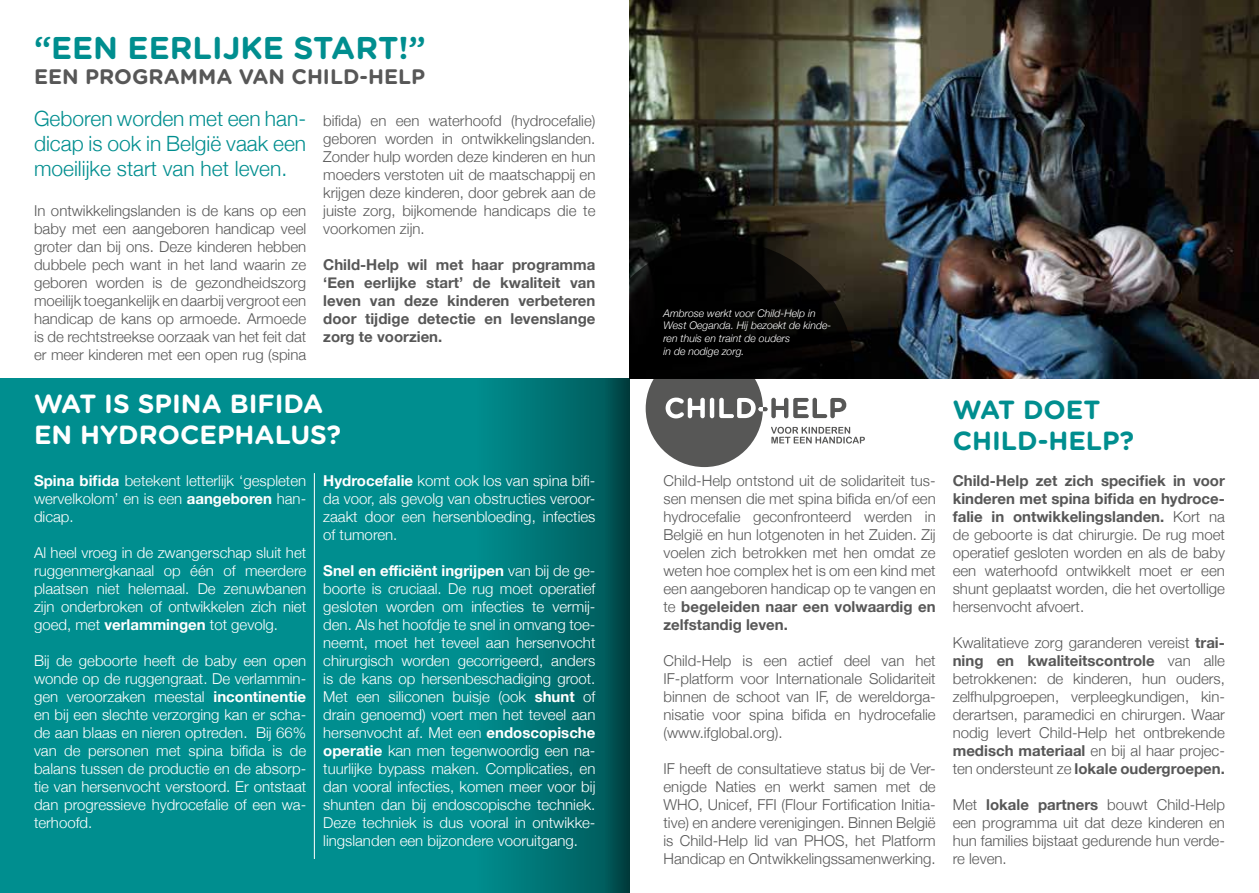
<style>
.page{position:relative;width:1259px;height:893px;background:#fff}
.page>*{position:absolute;margin:0;border:0;box-sizing:border-box;transform-origin:0 0}
.t1{font:700 31.5px "Gotham Rounded";color:#008e8f}
.t2{font:700 26.25px/31.5px "Gotham Rounded";color:#fff}
.t3{font:700 26.25px/31.5px "Gotham Rounded";color:#008e8f}
.t4{font:300 21px/25.2px "Helvetica Neue";color:#008e8f;text-align:justify}
.t5{font:700 21px "Gotham Rounded";color:#575757}
.t6{font:300 15px/18px "Helvetica Neue";color:#575757;text-align:justify}
.t7{font:300 15px/18px "Helvetica Neue";color:#fff;text-align:justify}
.t8{font:700 15px/18px "Helvetica Neue";color:#575757;text-align:justify}
.t9{font:italic 300 10.5px/12.6px "Helvetica Neue";color:#fff}
.s1{font-weight:700}
</style>
<div class="page">
<div style="left:0;top:378px;width:629px;height:515px;background:#008e8f"></div>
<svg style="left:502px;top:378px;width:102px;height:515px;fill:#007172"></svg>
<svg style="left:604px;top:378px;width:25px;height:515px;background:#004a4b"></svg>
<hr style="left:314px;top:473px;width:1px;height:386px;background:#fff">
<img style="left:629px;top:0;width:630px;height:378px">
<svg style="left:629px;top:241px;width:236px;height:226px"></svg>
<h1 class="t1" style="left:34px;top:25px;width:393px">“EEN EERLIJKE START!”</h1>
<h3 class="t5" style="left:34px;top:62px;width:392px">EEN PROGRAMMA VAN CHILD-HELP</h3>
<h3 class="t4" style="left:34px;top:104px;width:274px">Geboren worden met een han&shy;dicap is ook in België vaak een moeilijke start van het leven.</h3>
<p class="t6" style="left:34px;top:201px;width:274px">In ontwikkelingslanden is de kans op een baby met een aangeboren handicap veel groter dan bij ons. Deze kinderen hebben dubbele pech want in het land waarin ze geboren worden is de gezondheidszorg moeilijk toegankelijk en daarbij vergroot een handicap de kans op armoede. Armoede is de rechtstreekse oorzaak van het feit dat er meer kinderen met een open rug (spina</p>
<p class="t6" style="left:323px;top:111px;width:274px">bifida) en een waterhoofd (hydrocefalie) geboren worden in ontwikkelingslanden.<br>Zonder hulp worden deze kinderen en hun moeders verstoten uit de maatschappij en krijgen deze kinderen, door gebrek aan de juiste zorg, bijkomende handicaps die te voorkomen zijn.</p>
<p class="t8" style="left:323px;top:256px;width:274px">Child-Help wil met haar programma ‘Een eerlijke start’ de kwaliteit van leven van deze kinderen verbeteren door tijdige detectie en levenslange zorg te voorzien.</p>
<h2 class="t2" style="left:34px;top:387px;width:308px">WAT IS SPINA BIFIDA<br>EN HYDROCEPHALUS?</h2>
<p class="t7" style="left:34px;top:471px;width:274px"><span class="s1">Spina bifida</span> betekent letterlijk ‘gespleten wervelkolom’ en is een <span class="s1">aangeboren</span> han&shy;dicap.</p>
<p class="t7" style="left:34px;top:543px;width:274px">Al heel vroeg in de zwangerschap sluit het ruggenmergkanaal op één of meerdere plaatsen niet helemaal. De zenuwbanen zijn onderbroken of ontwikkelen zich niet goed, met <span class="s1">verlammingen</span> tot gevolg.</p>
<p class="t7" style="left:34px;top:651px;width:274px">Bij de geboorte heeft de baby een open wonde op de ruggengraat. De verlammin&shy;gen veroorzaken meestal <span class="s1">incontinentie </span>en bij een slechte verzorging kan er scha&shy;de aan blaas en nieren optreden. Bij 66% van de personen met spina bifida is de balans tussen de productie en de absorp&shy;tie van hersenvocht verstoord. Er ontstaat dan progressieve hydrocefalie of een wa&shy;terhoofd.</p>
<p class="t7" style="left:323px;top:471px;width:274px"><span class="s1">Hydrocefalie</span> komt ook los van spina bifi&shy;da voor, als gevolg van obstructies veroor&shy;zaakt door een hersenbloeding, infecties of tumoren.</p>
<p class="t7" style="left:323px;top:561px;width:274px"><span class="s1">Snel en efficiënt ingrijpen</span> van bij de ge&shy;boorte is cruciaal. De rug moet operatief gesloten worden om infecties te vermij&shy;den. Als het hoofdje te snel in omvang toe&shy;neemt, moet het teveel aan hersenvocht chirurgisch worden gecorrigeerd, anders is de kans op hersenbeschadiging groot.<br>Met een siliconen buisje (ook <span class="s1">shunt</span> of drain genoemd) voert men het teveel aan hersenvocht af. Met een <span class="s1">endoscopische operatie</span> kan men tegenwoordig een na&shy;tuurlijke bypass maken. Complicaties, en dan vooral infecties, komen meer voor bij shunten dan bij endoscopische techniek.<br>Deze techniek is dus vooral in ontwikke&shy;lingslanden een bijzondere vooruitgang.</p>
<p class="t9" style="left:663px;top:306px;width:169px">Ambrose werkt voor Child-Help in<br>West Oeganda. Hij bezoekt de kinde&shy;ren thuis en traint de ouders<br>in de nodige zorg.</p>
<p class="t6" style="left:663px;top:471px;width:274px">Child-Help ontstond uit de solidariteit tus&shy;sen mensen die met spina bifida en/of een hydrocefalie geconfronteerd werden in België en hun lotgenoten in het Zuiden. Zij voelen zich betrokken met hen omdat ze weten hoe complex het is om een kind met een aangeboren handicap op te vangen en te <span class="s1">begeleiden naar een volwaardig en zelfstandig leven.</span></p>
<p class="t6" style="left:663px;top:651px;width:274px">Child-Help is een actief deel van het IF-platform voor Internationale Solidariteit binnen de schoot van IF, de wereldorga&shy;nisatie voor spina bifida en hydrocefalie (www.ifglobal.org).</p>
<p class="t6" style="left:663px;top:759px;width:274px">IF heeft de consultatieve status bij de Ver&shy;enigde Naties en werkt samen met de WHO, Unicef, FFI (Flour Fortification Initia&shy;tive) en andere verenigingen. Binnen België is Child-Help lid van PHOS, het Platform Handicap en Ontwikkelingssamenwerking.</p>
<h2 class="t3" style="left:952px;top:393px;width:183px">WAT DOET<br>CHILD-HELP?</h2>
<p class="t6" style="left:952px;top:471px;width:274px"><span class="s1">Child-Help zet zich specifiek in voor kinderen met spina bifida en hydroce&shy;falie in ontwikkelingslanden.</span> Kort na de geboorte is dat chirurgie. De rug moet operatief gesloten worden en als de baby een waterhoofd ontwikkelt moet er een shunt geplaatst worden, die het overtollige hersenvocht afvoert.</p>
<p class="t6" style="left:952px;top:633px;width:274px">Kwalitatieve zorg garanderen vereist <span class="s1">trai&shy;ning en kwaliteitscontrole</span> van alle betrokkenen: de kinderen, hun ouders, zelfhulpgroepen, verpleegkundigen, kin&shy;derartsen, paramedici en chirurgen. Waar nodig levert Child-Help het ontbrekende <span class="s1">medisch materiaal</span> en bij al haar projec&shy;ten ondersteunt ze <span class="s1">lokale oudergroepen.</span></p>
<p class="t6" style="left:952px;top:795px;width:274px">Met <span class="s1">lokale partners</span> bouwt Child-Help een programma uit dat deze kinderen en hun families bijstaat gedurende hun verde&shy;re leven.</p>
</div>
